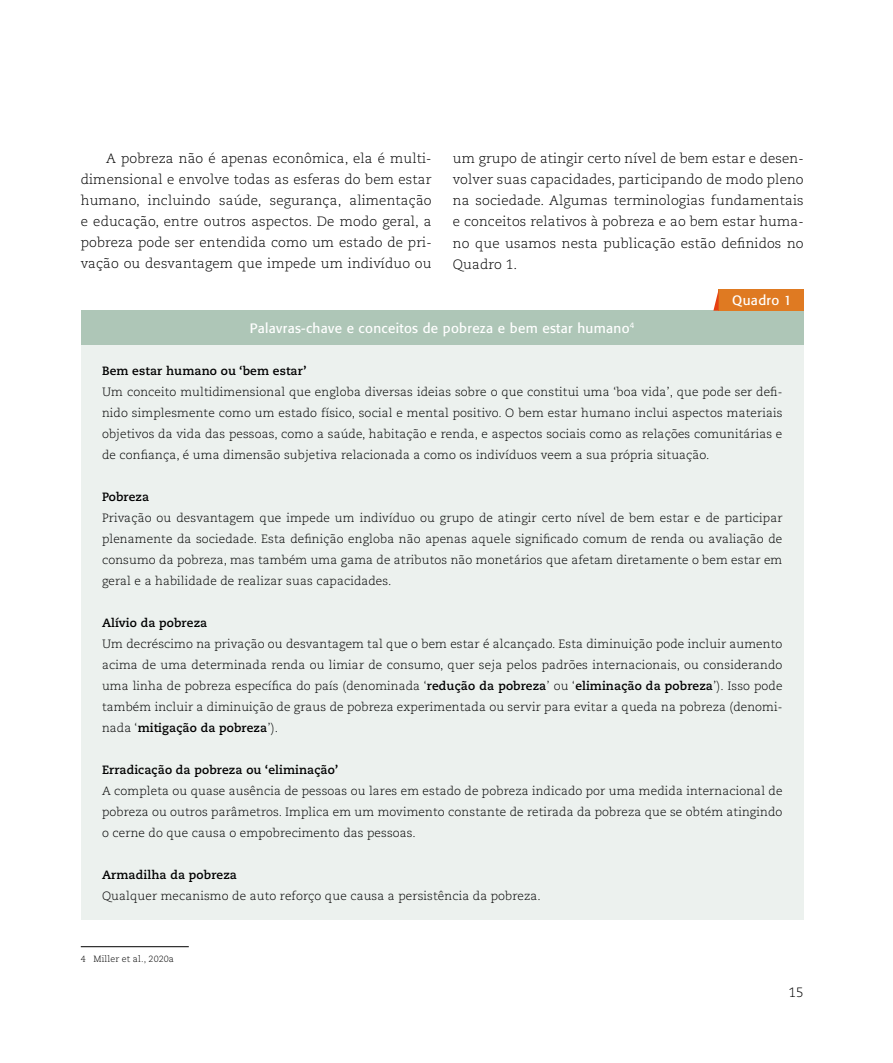
<style>
.page{position:relative;width:893px;height:1063px;background:#fff}
.page>*{position:absolute;margin:0;border:0;box-sizing:border-box;transform-origin:0 0}
.t1{font:300 13.5px/21px "Caecilia LT Std";letter-spacing:.01em;color:#000;text-align:justify}
.t2{font:13.5px "Formata";letter-spacing:.025em;color:#fff}
.t3{font:300 12px/21px "Caecilia LT Std";letter-spacing:.01em;color:#000;text-align:justify}
.t4{font:700 12px "Caecilia LT Std";letter-spacing:.01em;color:#000}
.t5{font:300 9px "Caecilia LT Std";letter-spacing:.01em;color:#000}
.s1{font-weight:700}
</style>
<div class="page">
<div style="left:81px;top:344px;width:723px;height:576px;background:#ecf1ee"></div>
<div style="left:81px;top:311px;width:723px;height:34px;background:#aec6b7"></div>
<div style="left:719px;top:289px;width:85px;height:22px;background:#df7a22"></div>
<svg style="left:713px;top:289px;width:6px;height:22px"></svg>
<hr style="left:81px;top:946px;width:108px;height:1px;background:#000">
<p class="t1" style="left:81px;top:149px;width:352px;text-indent:26px">A pobreza não é apenas econômica, ela é multi&shy;dimensional e envolve todas as esferas do bem estar humano, incluindo saúde, segurança, alimentação e educação, entre outros aspectos. De modo geral, a pobreza pode ser entendida como um estado de pri&shy;vação ou desvantagem que impede um indivíduo ou</p>
<p class="t1" style="left:453px;top:149px;width:352px">um grupo de atingir certo nível de bem estar e desen&shy;volver suas capacidades, participando de modo pleno na sociedade. Algumas terminologias fundamentais e conceitos relativos à pobreza e ao bem estar huma&shy;no que usamos nesta publicação estão definidos no Quadro 1.</p>
<p class="t2" style="left:732px;top:292px;width:61px">Quadro 1</p>
<p class="t2" style="left:250px;top:320px;width:386px">Palavras-chave e conceitos de pobreza e bem estar humano<sup>4</sup></p>
<p class="t4" style="left:102px;top:363px;width:206px">Bem estar humano ou ‘bem estar’</p>
<p class="t3" style="left:102px;top:381px;width:682px">Um conceito multidimensional que engloba diversas ideias sobre o que constitui uma ‘boa vida’, que pode ser defi&shy;nido simplesmente como um estado físico, social e mental positivo. O bem estar humano inclui aspectos materiais objetivos da vida das pessoas, como a saúde, habitação e renda, e aspectos sociais como as relações comunitárias e de confiança, é uma dimensão subjetiva relacionada a como os indivíduos veem a sua própria situação.</p>
<p class="t4" style="left:102px;top:489px;width:49px">Pobreza</p>
<p class="t3" style="left:102px;top:507px;width:682px">Privação ou desvantagem que impede um indivíduo ou grupo de atingir certo nível de bem estar e de participar plenamente da sociedade. Esta definição engloba não apenas aquele significado comum de renda ou avaliação de consumo da pobreza, mas também uma gama de atributos não monetários que afetam diretamente o bem estar em geral e a habilidade de realizar suas capacidades.</p>
<p class="t4" style="left:102px;top:615px;width:107px">Alívio da pobreza</p>
<p class="t3" style="left:102px;top:633px;width:682px">Um decréscimo na privação ou desvantagem tal que o bem estar é alcançado. Esta diminuição pode incluir aumento acima de uma determinada renda ou limiar de consumo, quer seja pelos padrões internacionais, ou considerando uma linha de pobreza específica do país (denominada ‘<span class="s1">redução da pobreza</span>’ ou ‘<span class="s1">eliminação da pobreza</span>’). Isso pode também incluir a diminuição de graus de pobreza experimentada ou servir para evitar a queda na pobreza (denomi&shy;nada ‘<span class="s1">mitigação da pobreza</span>’).</p>
<p class="t4" style="left:102px;top:762px;width:238px">Erradicação da pobreza ou ‘eliminação’</p>
<p class="t3" style="left:102px;top:780px;width:682px">A completa ou quase ausência de pessoas ou lares em estado de pobreza indicado por uma medida internacional de pobreza ou outros parâmetros. Implica em um movimento constante de retirada da pobreza que se obtém atingindo o cerne do que causa o empobrecimento das pessoas.</p>
<p class="t4" style="left:102px;top:867px;width:136px">Armadilha da pobreza</p>
<p class="t3" style="left:102px;top:885px;width:440px">Qualquer mecanismo de auto reforço que causa a persistência da pobreza.</p>
<p class="t5" style="left:81px;top:954px;width:95px">4 Miller et al., 2020a</p>
<p class="t1" style="left:788px;top:982px;width:17px">15</p>
</div>
